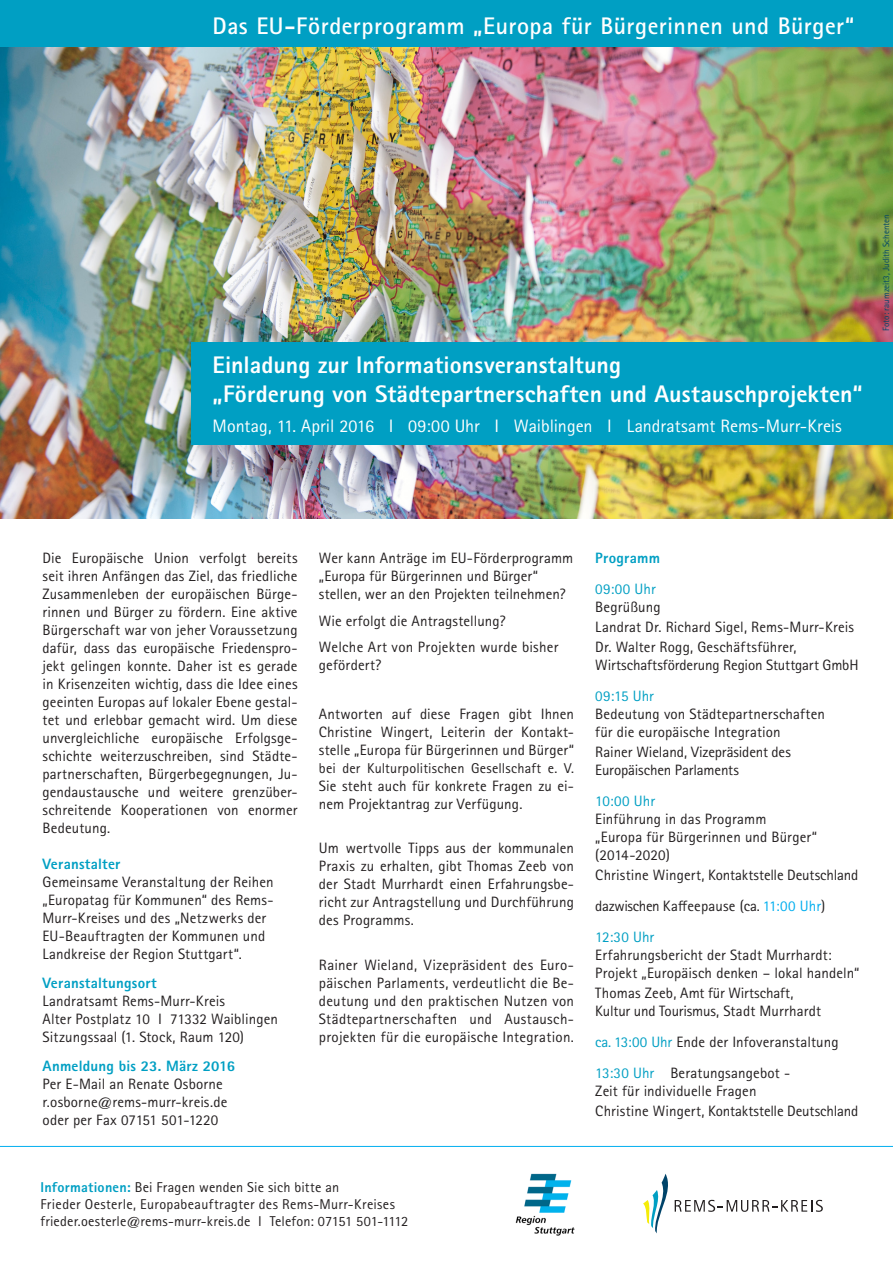
<style>
.page{position:relative;width:893px;height:1263px;background:#fff}
.page>*{position:absolute;margin:0;border:0;box-sizing:border-box;transform-origin:0 0}
.Headlinie_12_pt{font:800 24px "Rotis Sans Serif Pro";letter-spacing:.005em;color:#fff}
.t1{font:700 24px "Rotis Sans Serif Pro";letter-spacing:.02em;color:#fff}
.Headlinie_12_pt-2{font:18px "Rotis Sans Serif Pro";color:#fff}
.t2{font:15px/18px "Rotis Sans Serif Pro";letter-spacing:.01em;color:#231f20}
.t3{font:15px/18px "Rotis Sans Serif Pro";letter-spacing:-.01em;color:#231f20}
.t4{font:800 15px "Rotis Sans Serif Pro";letter-spacing:.015em;color:#009fc3}
.t5{font:14.25px/17.1px "Rotis Sans Serif Pro";letter-spacing:.015em;color:#231f20}
.t6{font:9px "Rotis Sans Serif Pro";color:#00446a}
.s1{font-weight:800;color:#009fc3}
.s2{color:#009fc3}
.s3{color:#00aeef}
</style>
<div class="page">
<img style="left:0;top:47px;width:893px;height:472px">
<div style="left:191px;top:342px;width:702px;height:102px;background:#009fc3"></div>
<div style="left:0;top:0;width:893px;height:47px;background:#009fc3"></div>
<svg style="left:643px;top:1174px;width:180px;height:59px"></svg>
<img style="left:515px;top:1174px;width:60px;height:62px">
<hr style="left:0;top:1146px;width:893px;height:1px;background:#00aeef">
<p class="t1" style="left:213px;top:10px;width:643px">Das EU-Förderprogramm „Europa für Bürgerinnen und Bürger“</p>
<p class="Headlinie_12_pt" style="left:213px;top:349px;width:410px">Einladung zur Informationsveranstaltung</p>
<p class="Headlinie_12_pt" style="left:213px;top:378px;width:651px">„Förderung von Städtepartnerschaften und Austauschprojekten“</p>
<p class="Headlinie_12_pt-2" style="left:213px;top:415px;width:631px">Montag, 11. April 2016 I 09:00 Uhr I Waiblingen I Landratsamt Rems-Murr-Kreis</p>
<p class="t6" style="left:881px;top:331px;width:118px;rotate:-90deg">Foto: raumzeit3, Judith Schenten</p>
<p class="t2" style="left:43px;top:549px;width:257px;text-align:justify">Die Europäische Union verfolgt bereits seit ihren Anfängen das Ziel, das friedliche Zusammenleben der europäischen Bürge&shy;rinnen und Bürger zu fördern. Eine aktive Bürgerschaft war von jeher Voraussetzung dafür, dass das europäische Friedenspro&shy;jekt gelingen konnte. Daher ist es gerade in Krisenzeiten wichtig, dass die Idee eines geeinten Europas auf lokaler Ebene gestal&shy;tet und erlebbar gemacht wird. Um diese unvergleichliche europäische Erfolgsge&shy;schichte weiterzuschreiben, sind Städte&shy;partnerschaften, Bürgerbegegnungen, Ju&shy;gendaustausche und weitere grenzüber&shy;schreitende Kooperationen von enormer Bedeutung.</p>
<p class="t2" style="left:43px;top:855px;width:233px"><span class="s1">Veranstalter<br></span>Gemeinsame Veranstaltung der Reihen „Europatag für Kommunen“ des Rems-<br>Murr-Kreises und des „Netzwerks der<br>EU-Beauftragten der Kommunen und<br>Landkreise der Region Stuttgart“.</p>
<p class="t2" style="left:43px;top:974px;width:237px"><span class="s1">Veranstaltungsort<br></span>Landratsamt Rems-Murr-Kreis<br>Alter Postplatz 10 I 71332 Waiblingen<br>Sitzungssaal (1. Stock, Raum 120)</p>
<p class="t2" style="left:43px;top:1057px;width:194px"><span class="s1">Anmeldung bis 23. März 2016<br></span>Per E-Mail an Renate Osborne r.osborne@rems-murr-kreis.de oder per Fax 07151 501-1220</p>
<p class="t2" style="left:319px;top:549px;width:256px">Wer kann Anträge im EU-Förderprogramm „Europa für Bürgerinnen und Bürger“ stellen, wer an den Projekten teilnehmen?</p>
<p class="t2" style="left:319px;top:612px;width:188px">Wie erfolgt die Antragstellung?</p>
<p class="t2" style="left:319px;top:638px;width:241px">Welche Art von Projekten wurde bisher gefördert?</p>
<p class="t2" style="left:319px;top:705px;width:257px;text-align:justify">Antworten auf diese Fragen gibt Ihnen Christine Wingert, Leiterin der Kontakt&shy;stelle „Europa für Bürgerinnen und Bürger“</p>
<p class="t5" style="left:319px;top:760px;width:257px">bei der Kulturpolitischen Gesellschaft e. V.</p>
<p class="t2" style="left:319px;top:777px;width:257px">Sie steht auch für konkrete Fragen zu ei&shy;nem Projektantrag zur Verfügung.</p>
<p class="t2" style="left:319px;top:839px;width:257px;text-align:justify">Um wertvolle Tipps aus der kommunalen Praxis zu erhalten, gibt Thomas Zeeb von der Stadt Murrhardt einen Erfahrungsbe&shy;richt zur Antragstellung und Durchführung des Programms.</p>
<p class="t2" style="left:319px;top:956px;width:257px;text-align:justify">Rainer Wieland, Vizepräsident des Euro&shy;päischen Parlaments, verdeutlicht die Be&shy;deutung und den praktischen Nutzen von Städtepartnerschaften und Austausch&shy;projekten für die europäische Integration.</p>
<p class="t5" style="left:40px;top:1178px;width:369px"><span class="s1">Informationen:</span> Bei Fragen wenden Sie sich bitte an<br>Frieder Oesterle, Europabeauftragter des Rems-Murr-Kreises frieder.oesterle@rems-murr-kreis.de I Telefon: 07151 501-1112</p>
<p class="t4" style="left:595px;top:548px;width:66px">Programm</p>
<p class="t2" style="left:595px;top:580px;width:67px"><span class="s2">09:00 Uhr<br></span>Begrüßung</p>
<p class="t2" style="left:595px;top:618px;width:260px">Landrat Dr. Richard Sigel, Rems-Murr-Kreis</p>
<p class="t2" style="left:595px;top:638px;width:265px">Dr. Walter Rogg, Geschäftsführer,<br>Wirtschaftsförderung Region Stuttgart GmbH</p>
<p class="t2" style="left:595px;top:687px;width:231px"><span class="s2">09:15 Uhr<br></span>Bedeutung von Städtepartnerschaften für die europäische Integration</p>
<p class="t3" style="left:595px;top:743px;width:197px">Rainer Wieland, Vizepräsident des<br>Europäischen Parlaments</p>
<p class="t2" style="left:595px;top:792px;width:223px"><span class="s2">10:00 Uhr<br></span>Einführung in das Programm „Europa für Bürgerinnen und Bürger“ (2014-2020)</p>
<p class="t2" style="left:595px;top:866px;width:265px">Christine Wingert, Kontaktstelle Deutschland</p>
<p class="t2" style="left:595px;top:897px;width:231px">dazwischen Kaffeepause (ca. <span class="s3">11:00 Uhr</span>)</p>
<p class="t2" style="left:595px;top:927px;width:266px"><span class="s2">12:30 Uhr<br></span>Erfahrungsbericht der Stadt Murrhardt:<br>Projekt „Europäisch denken – lokal handeln“</p>
<p class="t2" style="left:595px;top:984px;width:227px">Thomas Zeeb, Amt für Wirtschaft,<br>Kultur und Tourismus, Stadt Murrhardt</p>
<p class="t2" style="left:595px;top:1033px;width:245px"><span class="s2">ca. 13:00 Uhr</span> Ende der Infoveranstaltung</p>
<p class="t2" style="left:595px;top:1064px;width:196px"><span class="s2">13:30 Uhr</span> Beratungsangebot -<br>Zeit für individuelle Fragen</p>
<p class="t2" style="left:595px;top:1102px;width:265px">Christine Wingert, Kontaktstelle Deutschland</p>
</div>
